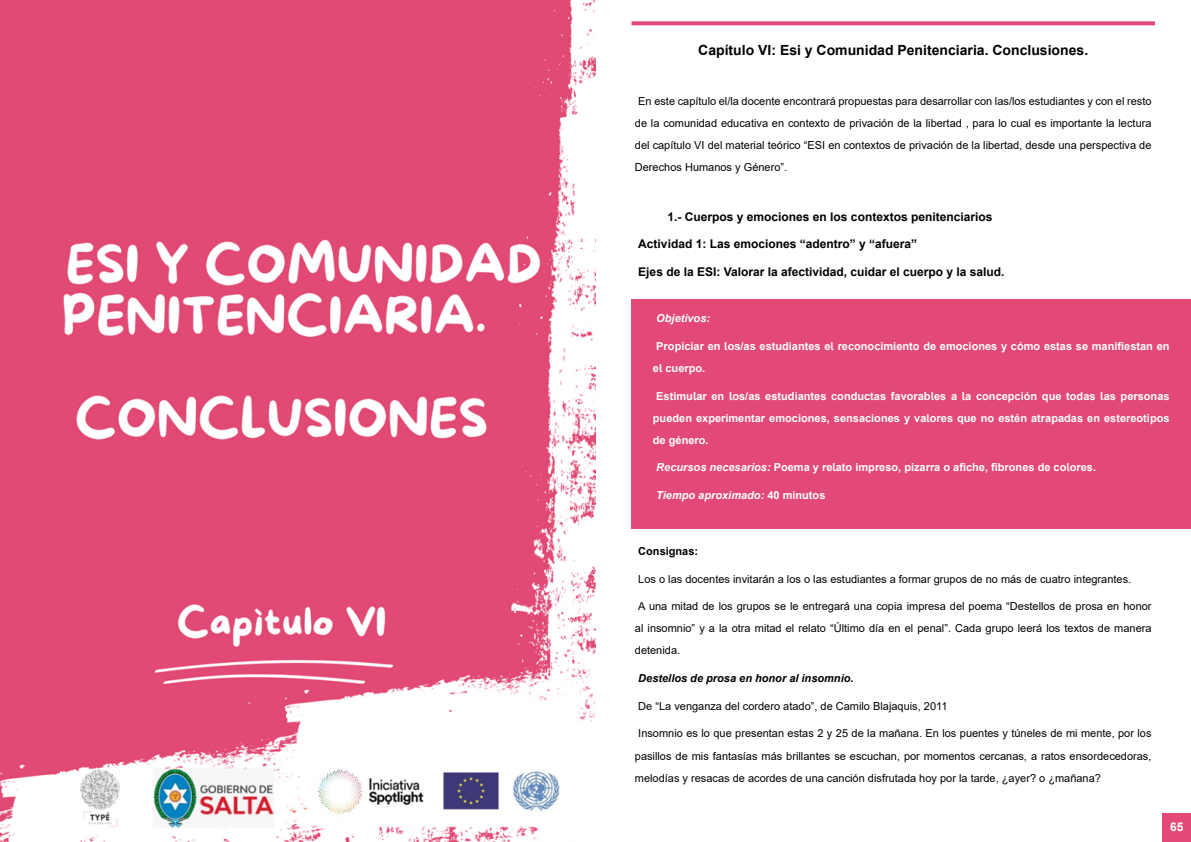
<style>
.page{position:relative;width:1191px;height:842px;background:#fff}
.page>*{position:absolute;margin:0;border:0;box-sizing:border-box;transform-origin:0 0}
.t1{font:700 14px "Arial";color:#000}
.t2{font:700 12px "Arial";color:#000}
.t3{font:700 12px "Arial";color:#fff}
.t4{font:11px/22px "Arial";color:#000;text-align:justify}
.t5{font:700 11px/22px "Arial";color:#fff}
.t6{font:italic 700 11px "Arial";color:#fff}
.t7{font:italic 700 11px "Arial";color:#000}
.t8{font:700 11px "Arial";color:#000}
.s1{font-style:italic}
.s2{font-style:normal}
</style>
<div class="page">
<svg style="left:631px;top:21px;width:524px;height:4px;background:#e55881"></svg>
<div style="left:1162px;top:814px;width:29px;height:28px;background:#e34976"></div>
<div style="left:631px;top:299px;width:560px;height:230px;background:#e34976"></div>
<img style="left:0;top:0;width:595px;height:842px">
<p class="t1" style="left:698px;top:40px;width:391px">Capítulo VI: Esi y Comunidad Penitenciaria. Conclusiones.</p>
<p class="t4" style="left:635px;top:90px;width:518px;text-indent:3px">En este capítulo el/la docente encontrará propuestas para desarrollar con las/los estudiantes y con el resto de la comunidad educativa en contexto de privación de la libertad , para lo cual es importante la lectura del capítulo VI del material teórico “ESI en contextos de privación de la libertad, desde una perspectiva de Derechos Humanos y Género”.</p>
<p class="t2" style="left:667px;top:208px;width:326px">1.- Cuerpos y emociones en los contextos penitenciarios</p>
<p class="t2" style="left:638px;top:236px;width:280px">Actividad 1: Las emociones “adentro” y “afuera”</p>
<p class="t2" style="left:638px;top:263px;width:368px">Ejes de la ESI: Valorar la afectividad, cuidar el cuerpo y la salud.</p>
<p class="t6" style="left:656px;top:311px;width:55px">Objetivos:</p>
<p class="t5" style="left:653px;top:335px;width:518px;text-indent:3px">Propiciar en los/as estudiantes el reconocimiento de emociones y cómo estas se manifiestan en el cuerpo.</p>
<p class="t5" style="left:653px;top:385px;width:518px;text-align:justify;text-indent:3px">Estimular en los/as estudiantes conductas favorables a la concepción que todas las personas pueden experimentar emociones, sensaciones y valores que no estén atrapadas en estereotipos de género.</p>
<p class="t5" style="left:656px;top:456px;width:441px"><span class="s1">Recursos necesarios:</span> Poema y relato impreso, pizarra o afiche, fibrones de colores.</p>
<p class="t6" style="left:656px;top:488px;width:171px">Tiempo aproximado: <span class="s2">40 minutos</span></p>
<p class="t8" style="left:638px;top:543px;width:61px">Consignas:</p>
<p class="t4" style="left:638px;top:568px;width:494px">Los o las docentes invitarán a los o las estudiantes a formar grupos de no más de cuatro integrantes.</p>
<p class="t4" style="left:635px;top:595px;width:518px;text-indent:3px">A una mitad de los grupos se le entregará una copia impresa del poema “Destellos de prosa en honor al insomnio” y a la otra mitad el relato “Último día en el penal”. Cada grupo leerá los textos de manera detenida.</p>
<p class="t7" style="left:638px;top:671px;width:217px">Destellos de prosa en honor al insomnio.</p>
<p class="t4" style="left:638px;top:695px;width:311px">De “La venganza del cordero atado”, de Camilo Blajaquis, 2011</p>
<p class="t4" style="left:635px;top:722px;width:518px;text-indent:3px">Insomnio es lo que presentan estas 2 y 25 de la mañana. En los puentes y túneles de mi mente, por los pasillos de mis fantasías más brillantes se escuchan, por momentos cercanas, a ratos ensordecedoras, melodías y resacas de acordes de una canción disfrutada hoy por la tarde, ¿ayer? o ¿mañana?</p>
<p class="t3" style="left:1170px;top:818px;width:15px">65</p>
</div>
